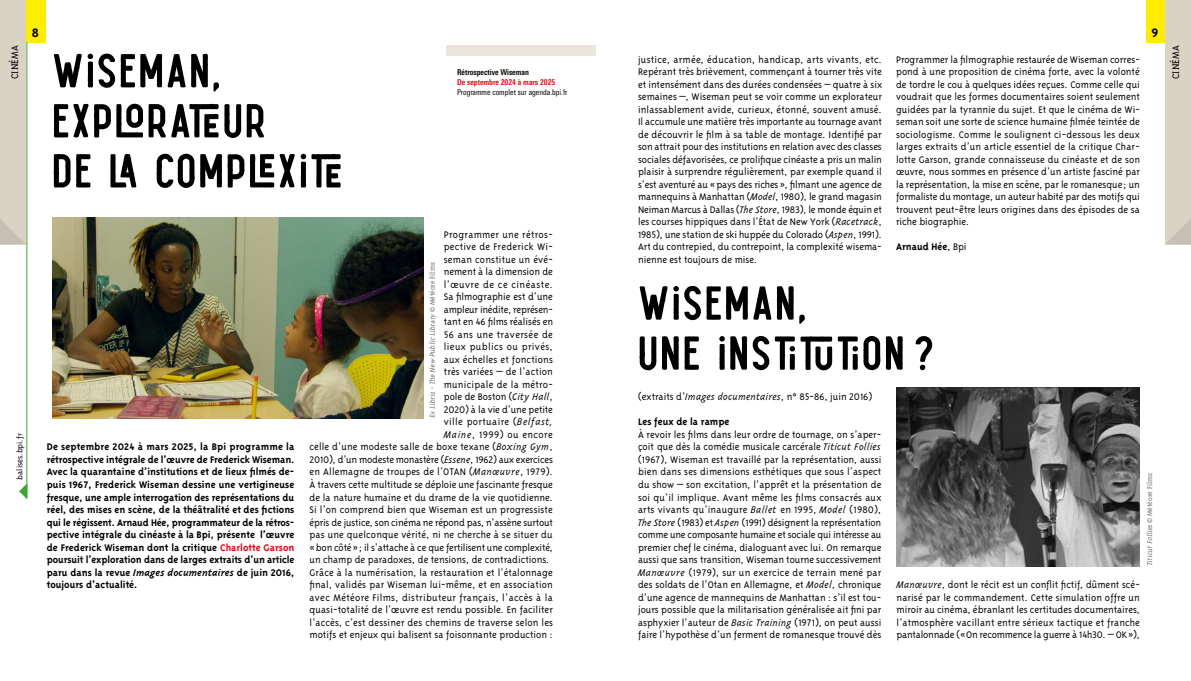
<style>
.page{position:relative;width:1191px;height:681px;background:#fff}
.page>*{position:absolute;margin:0;border:0;box-sizing:border-box;transform-origin:0 0}
.t1{font:60px/50px "Humblest Clean";color:#000}
.t2{font:700 14px "Triplex";color:#000}
.t3{font:300 11px/12.5px "Triplex";color:#000;text-align:justify}
.t4{font:700 11px/12.5px "Triplex";color:#000;text-align:justify}
.t5{font:300 11px "Triplex";letter-spacing:.035em;color:#000}
.t6{font:300 11px "Triplex";letter-spacing:.02em;color:#000}
.t7{font:300 11px "Triplex";letter-spacing:.04em;color:#000}
.t8{font:300 11px "Triplex";letter-spacing:-.02em;color:#000}
.t9{font:300 11px "Triplex";letter-spacing:.025em;color:#000}
.t10{font:300 11px "Triplex Serif";letter-spacing:.015em;color:#000}
.t11{font:300 9px "Triplex";color:#000}
.t12{font:italic 300 8px "Triplex Serif";color:#75706a}
.t13{font:condensed 8px "Univers Next Pro";color:#000}
.t14{font:700 condensed 8px "Univers Next Pro";color:#e30613}
.t15{font:700 condensed 8px "Univers Next Pro";color:#000}
.s1{font-style:italic}
.s2{font-weight:300}
.s3{font-style:normal}
.s4{color:#e30613}
</style>
<div class="page">
<div style="left:1145px;top:0;width:20px;height:42px;background:#ffed00"></div>
<div style="left:26px;top:0;width:19px;height:42px;background:#ffed00"></div>
<svg style="left:19px;top:484px;width:8px;height:15px"></svg>
<hr style="left:26px;top:42px;width:1px;height:455px;background:#3fa535">
<div style="left:0;top:0;width:26px;height:244px;background:#d9d3c3"></div>
<svg style="left:0;top:219px;width:25px;height:25px"></svg>
<div style="left:1165px;top:0;width:26px;height:244px;background:#d9d3c3"></div>
<svg style="left:1166px;top:219px;width:25px;height:25px"></svg>
<img style="left:52px;top:217px;width:372px;height:201px">
<img style="left:896px;top:387px;width:244px;height:179px">
<div style="left:446px;top:45px;width:149px;height:11px;background:#eae6de"></div>
<p class="t2" style="left:32px;top:25px;width:9px">8</p>
<p class="t2" style="left:1151px;top:25px;width:8px">9</p>
<p class="t10" style="left:9px;top:79px;width:35px;rotate:-90deg">CINÉMA</p>
<p class="t10" style="left:1169px;top:79px;width:35px;rotate:-90deg">CINÉMA</p>
<p class="t1" style="left:51px;top:46px;width:217px">wiseman, explorateur</p>
<p class="t1" style="left:51px;top:146px;width:294px">de la complexite</p>
<p class="t3" style="left:638px;top:53px;width:245px">justice, armée, éducation, handicap, arts vivants, etc.<br>Repérant très brièvement, commençant à tourner très vite et intensément dans des durées condensées – quatre à six semaines –, Wiseman peut se voir comme un explorateur inlassablement avide, curieux, étonné, souvent amusé.<br>Il accumule une matière très importante au tournage avant de découvrir le film à sa table de montage. Identifié par son attrait pour des institutions en relation avec des classes sociales défavorisées, ce prolifique cinéaste a pris un malin plaisir à surprendre régulièrement, par exemple quand il s’est aventuré au «pays des riches», filmant une agence de mannequins à Manhattan (<span class="s1">Model</span>, 1980), le grand magasin Neiman Marcus à Dallas (<span class="s1">The Store</span>, 1983), le monde équin et les courses hippiques dans l’État de New York (<span class="s1">Racetrack</span>, 1985), une station de ski huppée du Colorado (<span class="s1">Aspen</span>, 1991).<br>Art du contrepied, du contrepoint, la complexité wisema&shy;nienne est toujours de mise.</p>
<p class="t3" style="left:896px;top:53px;width:245px">Programmer la filmographie restaurée de Wiseman corres&shy;pond à une proposition de cinéma forte, avec la volonté de tordre le cou à quelques idées reçues. Comme celle qui voudrait que les formes documentaires soient seulement guidées par la tyrannie du sujet. Et que le cinéma de Wi&shy;seman soit une sorte de science humaine filmée teintée de sociologisme. Comme le soulignent ci-dessous les deux larges extraits d’un article essentiel de la critique Char&shy;lotte Garson, grande connaisseuse du cinéaste et de son œuvre, nous sommes en présence d’un artiste fasciné par la représentation, la mise en scène, par le romanesque ; un formaliste du montage, un auteur habité par des motifs qui trouvent peut-être leurs origines dans des épisodes de sa riche biographie.</p>
<p class="t15" style="left:457px;top:67px;width:73px">Rétrospective Wiseman</p>
<p class="t14" style="left:457px;top:77px;width:100px">De septembre 2024 à mars 2025</p>
<p class="t13" style="left:457px;top:87px;width:112px">Programme complet sur agenda.bpi.fr</p>
<p class="t9" style="left:444px;top:228px;width:111px">Programmer une rétros-</p>
<p class="t6" style="left:444px;top:240px;width:111px">pective de Frederick Wi-</p>
<p class="t3" style="left:444px;top:253px;width:111px">seman constitue un évé-</p>
<p class="t3" style="left:444px;top:265px;width:111px">nement à la dimension de</p>
<p class="t7" style="left:444px;top:278px;width:111px">l’œuvre de ce cinéaste.</p>
<p class="t3" style="left:444px;top:290px;width:111px">Sa filmographie est d’une</p>
<p class="t8" style="left:444px;top:303px;width:111px">ampleur inédite, représen-</p>
<p class="t3" style="left:444px;top:315px;width:111px">tant en 46 films réalisés en</p>
<p class="t5" style="left:444px;top:328px;width:111px">56 ans une traversée de</p>
<p class="t5" style="left:444px;top:340px;width:111px">lieux publics ou privés,</p>
<p class="t3" style="left:444px;top:353px;width:111px">aux échelles et fonctions</p>
<p class="t3" style="left:444px;top:365px;width:111px">très variées – de l’action</p>
<p class="t6" style="left:444px;top:378px;width:111px">municipale de la métro-</p>
<p class="t3" style="left:444px;top:390px;width:111px">pole de Boston (<span class="s1">City Hall</span>,</p>
<p class="t3" style="left:444px;top:403px;width:111px">2020) à la vie d’une petite</p>
<p class="t5" style="left:444px;top:415px;width:111px">ville portuaire (<span class="s1">Belfast,</span></p>
<p class="t7" style="left:444px;top:428px;width:111px"><span class="s1">Maine</span>, 1999) ou encore</p>
<p class="t3" style="left:309px;top:440px;width:245px">celle d’une modeste salle de boxe texane (<span class="s1">Boxing Gym</span>,</p>
<p class="t3" style="left:309px;top:453px;width:245px">2010), d’un modeste monastère (<span class="s1">Essene</span>, 1962) aux exercices</p>
<p class="t3" style="left:309px;top:465px;width:245px">en Allemagne de troupes de l’OTAN (<span class="s1">Manœuvre</span>, 1979).</p>
<p class="t3" style="left:309px;top:478px;width:245px">À travers cette multitude se déploie une fascinante fresque</p>
<p class="t3" style="left:309px;top:490px;width:245px">de la nature humaine et du drame de la vie quotidienne.</p>
<p class="t3" style="left:309px;top:503px;width:245px">Si l’on comprend bien que Wiseman est un progressiste</p>
<p class="t3" style="left:309px;top:515px;width:245px">épris de justice, son cinéma ne répond pas, n’assène surtout</p>
<p class="t3" style="left:309px;top:528px;width:245px">pas une quelconque vérité, ni ne cherche à se situer du</p>
<p class="t3" style="left:309px;top:540px;width:245px">«bon côté»; il s’attache à ce que fertilisent une complexité,</p>
<p class="t3" style="left:309px;top:553px;width:241px">un champ de paradoxes, de tensions, de contradictions.</p>
<p class="t3" style="left:309px;top:565px;width:245px">Grâce à la numérisation, la restauration et l’étalonnage final, validés par Wiseman lui-même, et en association avec Météore Films, distributeur français, l’accès à la quasi-totalité de l’œuvre est rendu possible. En faciliter l’accès, c’est dessiner des chemins de traverse selon les motifs et enjeux qui balisent sa foisonnante production :</p>
<p class="t4" style="left:896px;top:240px;width:72px">Arnaud Hée<span class="s2">, Bpi</span></p>
<p class="t1" style="left:637px;top:278px;width:299px">wiseman,<br>une institution?</p>
<p class="t3" style="left:638px;top:390px;width:236px">(extraits d’<span class="s1">Images documentaires</span>, n° 85-86, juin 2016)</p>
<p class="t4" style="left:638px;top:415px;width:93px">Les feux de la rampe</p>
<p class="t3" style="left:638px;top:428px;width:245px">À revoir les films dans leur ordre de tournage, on s’aper&shy;çoit que dès la comédie musicale carcérale <span class="s1">Titicut Follies </span>(1967), Wiseman est travaillé par la représentation, aussi bien dans ses dimensions esthétiques que sous l’aspect du show – son excitation, l’apprêt et la présentation de soi qu’il implique. Avant même les films consacrés aux arts vivants qu’inaugure <span class="s1">Ballet</span> en 1995, <span class="s1">Model</span> (1980), <span class="s1">The Store</span> (1983) et <span class="s1">Aspen</span> (1991) désignent la représentation comme une composante humaine et sociale qui intéresse au premier chef le cinéma, dialoguant avec lui. On remarque aussi que sans transition, Wiseman tourne successivement <span class="s1">Manœuvre</span> (1979), sur un exercice de terrain mené par des soldats de l’Otan en Allemagne, et <span class="s1">Model</span>, chronique d’une agence de mannequins de Manhattan : s’il est tou&shy;jours possible que la militarisation généralisée ait fini par asphyxier l’auteur de <span class="s1">Basic Training</span> (1971), on peut aussi faire l’hypothèse d’un ferment de romanesque trouvé dès</p>
<p class="t12" style="left:428px;top:418px;width:157px;rotate:-90deg">Ex Libris- The New Public Library <span class="s3">© M é t é o r e F i l m s</span></p>
<p class="t11" style="left:15px;top:479px;width:48px;rotate:-90deg">balises.bpi.fr</p>
<p class="t4" style="left:47px;top:440px;width:249px">De septembre 2024 à mars 2025, la Bpi programme la rétrospective intégrale de l’œuvre de Frederick Wiseman.<br>Avec la quarantaine d’institutions et de lieux filmés de&shy;puis 1967, Frederick Wiseman dessine une vertigineuse fresque, une ample interrogation des représentations du réel, des mises en scène, de la théâtralité et des fictions qui le régissent. Arnaud Hée, programmateur de la rétros&shy;pective intégrale du cinéaste à la Bpi, présente l’œuvre de Frederick Wiseman dont la critique <span class="s4">Charlotte Garson </span>poursuit l’exploration dans de larges extraits d’un article paru dans la revue <span class="s1">Images documentaires</span> de juin 2016, toujours d’actualité.</p>
<p class="t12" style="left:1145px;top:566px;width:94px;rotate:-90deg">TiticutFollies<span class="s3">© M é t é o r e F i l m s</span></p>
<p class="t3" style="left:896px;top:578px;width:245px"><span class="s1">Manœuvre</span>, dont le récit est un conflit fictif, dûment scé&shy;narisé par le commandement. Cette simulation offre un miroir au cinéma, ébranlant les certitudes documentaires, l’atmosphère vacillant entre sérieux tactique et franche pantalonnade («On recommence la guerre à 14h30. – OK»),</p>
</div>
